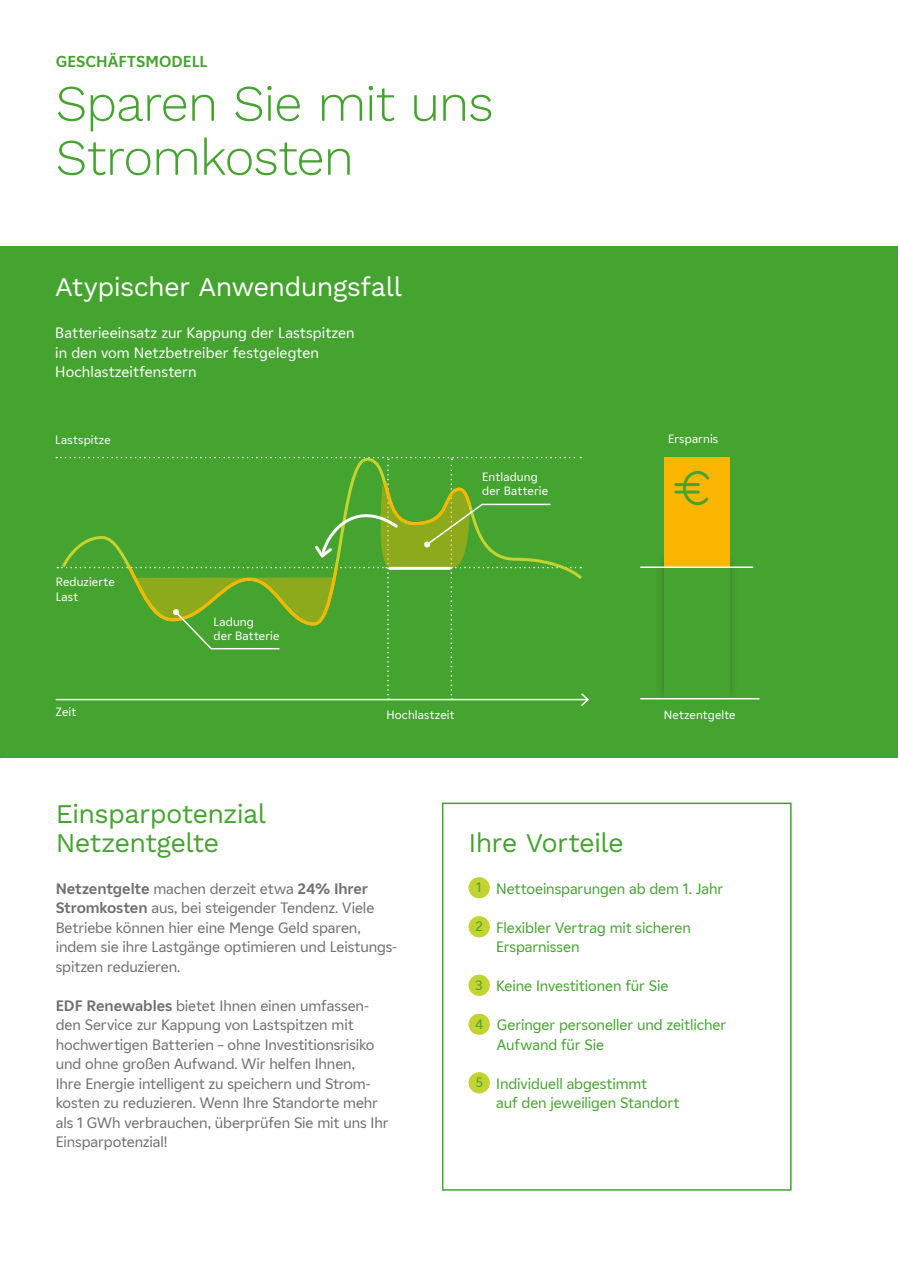
<style>
.page{position:relative;width:898px;height:1263px;background:#fff}
.page>*{position:absolute;margin:0;border:0;box-sizing:border-box;transform-origin:0 0}
.t1{font:300 51px/54px "Work Sans";letter-spacing:-.025em;color:#45a330}
.t2{font:27px/29.2px "Work Sans";letter-spacing:-.025em;color:#45a330}
.t3{font:27px "Work Sans";letter-spacing:-.025em;color:#fff}
.t4{font:700 15.75px "EDF2020";letter-spacing:.005em;color:#45a330}
.t5{font:15px/19.5px "EDF2020";letter-spacing:-.005em;color:#706f6f}
.t6{font:15px/19.5px "EDF2020";letter-spacing:-.005em;color:#45a330}
.t7{font:15px/19.5px "EDF2020";letter-spacing:.005em;color:#fff}
.t8{font:12px/14.2px "EDF2020";letter-spacing:.01em;color:#fff}
.s1{font-weight:700}
.s2{font-size:13.5px}
</style>
<div class="page">
<div style="left:442px;top:802px;width:349px;height:389px;border:2px solid #45a330"></div>
<div style="left:468px;top:877px;width:21px;height:21px;background:#c3d331;border-radius:50%"></div>
<div style="left:468px;top:916px;width:21px;height:21px;background:#c3d331;border-radius:50%"></div>
<div style="left:468px;top:975px;width:21px;height:21px;background:#c3d331;border-radius:50%"></div>
<div style="left:468px;top:1014px;width:21px;height:21px;background:#c3d331;border-radius:50%"></div>
<div style="left:468px;top:1072px;width:21px;height:21px;background:#c3d331;border-radius:50%"></div>
<div style="left:0;top:247px;width:897px;height:511px;background:#45a330"></div>
<div style="left:655px;top:554px;width:82px;height:148px;background:#1d1d1b;opacity:.3"></div>
<div style="left:663px;top:566px;width:66px;height:132px;background:#45a330"></div>
<hr style="left:640px;top:698px;width:118px;height:1px;background:#fff">
<div style="left:663px;top:457px;width:66px;height:109px;background:#fab600"></div>
<hr style="left:675px;top:483px;width:23px;height:3px;background:#45a330">
<hr style="left:675px;top:491px;width:23px;height:3px;background:#45a330">
<svg style="left:681px;top:470px;width:28px;height:36px"></svg>
<svg style="left:56px;top:457px;width:533px;height:249px"></svg>
<hr style="left:389px;top:567px;width:60px;height:3px;background:#fff">
<hr style="left:640px;top:566px;width:112px;height:2px;background:#fff">
<p class="t4" style="left:56px;top:50px;width:153px">GESCHÄFTSMODELL</p>
<h1 class="t1" style="left:56px;top:74px;width:439px">Sparen Sie mit uns<br>Stromkosten</h1>
<h2 class="t3" style="left:55px;top:271px;width:348px">Atypischer Anwendungsfall</h2>
<p class="t7" style="left:55px;top:323px;width:301px">Batterieeinsatz zur Kappung der Lastspitzen in den vom Netzbetreiber festgelegten<br>Hochlastzeitfenstern</p>
<p class="t8" style="left:55px;top:433px;width:57px">Lastspitze</p>
<p class="t8" style="left:482px;top:469px;width:67px">Entladung der Batterie</p>
<p class="t8" style="left:667px;top:431px;width:52px">Ersparnis</p>
<p class="t8" style="left:56px;top:575px;width:60px">Reduzierte<br>Last</p>
<p class="t8" style="left:213px;top:614px;width:67px">Ladung<br>der Batterie</p>
<p class="t8" style="left:56px;top:704px;width:22px">Zeit</p>
<p class="t8" style="left:386px;top:707px;width:70px">Hochlastzeit</p>
<p class="t8" style="left:663px;top:707px;width:73px">Netzentgelte</p>
<h2 class="t2" style="left:56px;top:800px;width:212px">Einsparpotenzial<br>Netzentgelte</h2>
<p class="t5" style="left:56px;top:878px;width:341px"><span class="s1">Netzentgelte</span> machen derzeit etwa <span class="s1">24% Ihrer Stromkosten</span> aus, bei steigender Tendenz. Viele Betriebe können hier eine Menge Geld sparen, indem sie ihre Lastgänge optimieren und Leistungs&shy;spitzen reduzieren.</p>
<p class="t5" style="left:56px;top:995px;width:334px"><span class="s1">EDF Renewables</span> bietet Ihnen einen umfassen&shy;den Service zur Kappung von Lastspitzen mit hochwertigen Batterien – ohne Investitionsrisiko und ohne großen Aufwand. Wir helfen Ihnen,<br>Ihre Energie intelligent zu speichern und Strom&shy;kosten zu reduzieren. Wenn Ihre Standorte mehr als 1 GWh verbrauchen, überprüfen Sie mit uns Ihr Einsparpotenzial!</p>
<h2 class="t2" style="left:468px;top:830px;width:157px">Ihre Vorteile</h2>
<p class="t6" style="left:476px;top:878px;width:248px"><span class="s2">1</span> Nettoeinsparungen ab dem 1. Jahr</p>
<p class="t6" style="left:496px;top:917px;width:196px;text-indent:-21px"><span class="s2">2</span> Flexibler Vertrag mit sicheren<br>Ersparnissen</p>
<p class="t6" style="left:475px;top:976px;width:195px"><span class="s2">3</span> Keine Investitionen für Sie</p>
<p class="t6" style="left:497px;top:1015px;width:231px;text-indent:-22px"><span class="s2">4</span> Geringer personeller und zeitlicher<br>Aufwand für Sie</p>
<p class="t6" style="left:496px;top:1073px;width:185px;text-indent:-20px"><span class="s2">5</span> Individuell abgestimmt<br>auf den jeweiligen Standort</p>
</div>
